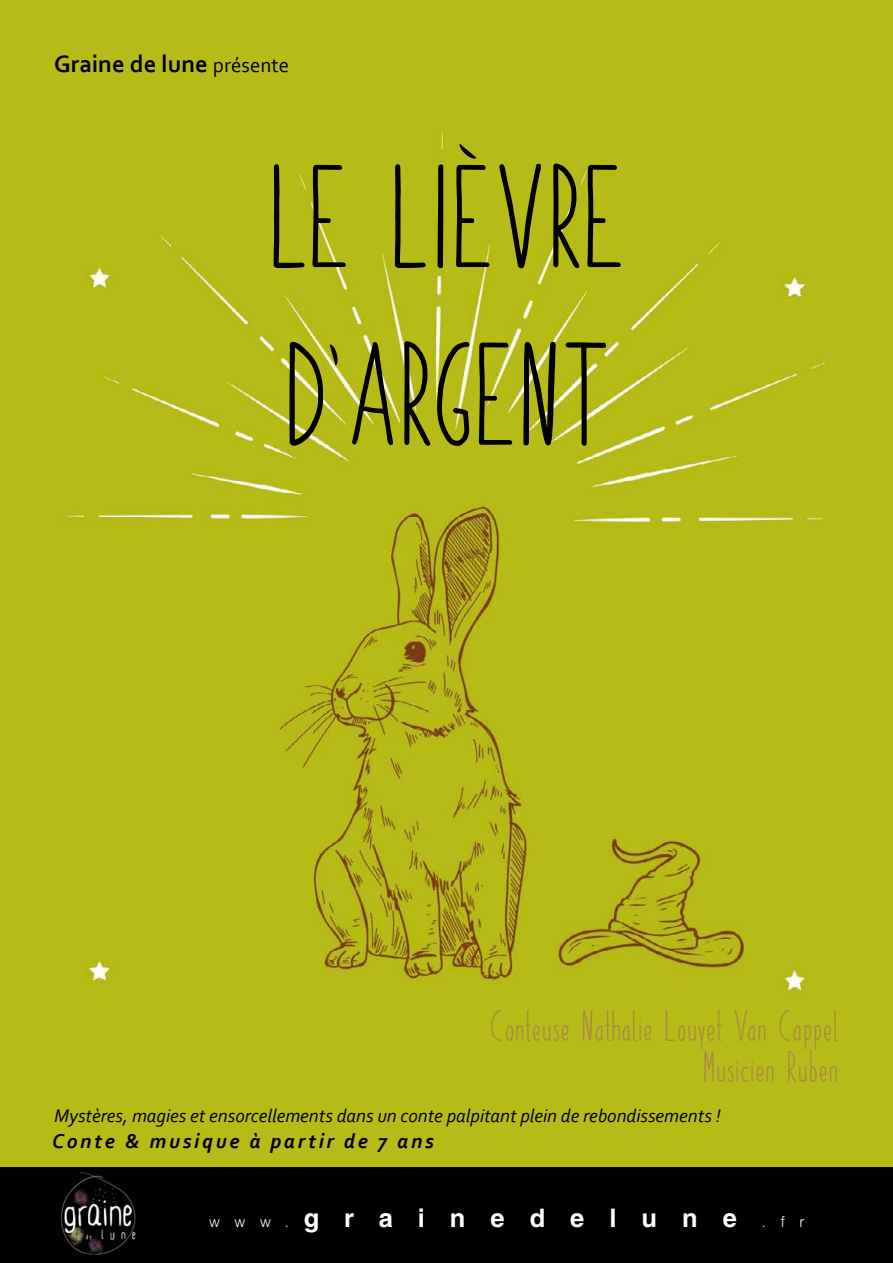
<style>
.page{position:relative;width:893px;height:1263px;background:#fff}
.page>*{position:absolute;margin:0;border:0;box-sizing:border-box;transform-origin:0 0}
.t1{font:148.05px/177.6px "Paper Daisy DEMO";color:#000}
.t2{font:44.4px/41.8px "Paper Daisy DEMO";color:#a97d4c;text-align:right}
.t3{font:700 25.5px "Helvetica LT Std";letter-spacing:.98em;color:#fff}
.t4{font:700 24.75px "Corbel";color:#000}
.t5{font:italic 700 21px "Corbel";letter-spacing:.13em;color:#000}
.t6{font:italic 19.05px "Corbel";color:#000}
.s1{font-weight:400;font-size:21px}
.s2{font-weight:300;font-size:15px}
</style>
<div class="page">
<div style="left:0;top:0;width:893px;height:1167px;background:#b6bb17"></div>
<div style="left:0;top:1167px;width:893px;height:96px;background:#000"></div>
<img style="left:60px;top:1172px;width:76px;height:83px">
<svg style="left:273px;top:144px;width:348px;height:452px;background:#adb01b"></svg>
<p class="t4" style="left:54px;top:49px;width:237px">Graine de lune <span class="s1">présente</span></p>
<h1 class="t1" style="left:267px;top:133px;width:361px">Le lievre d’argent</h1>
<h2 class="t2" style="left:490px;top:1006px;width:350px">Conteuse Nathalie Louyet Van Cappel<br>Musicien Ruben</h2>
<p class="t6" style="left:54px;top:1104px;width:668px">Mystères, magies et ensorcellements dans un conte palpitant plein de rebondissements !</p>
<p class="t5" style="left:52px;top:1128px;width:383px">Conte &amp; musique à partir de 7 ans</p>
<h3 class="t3" style="left:209px;top:1202px;width:597px"><span class="s2">www.</span>grainedelune <span class="s2">.fr</span></h3>
</div>
